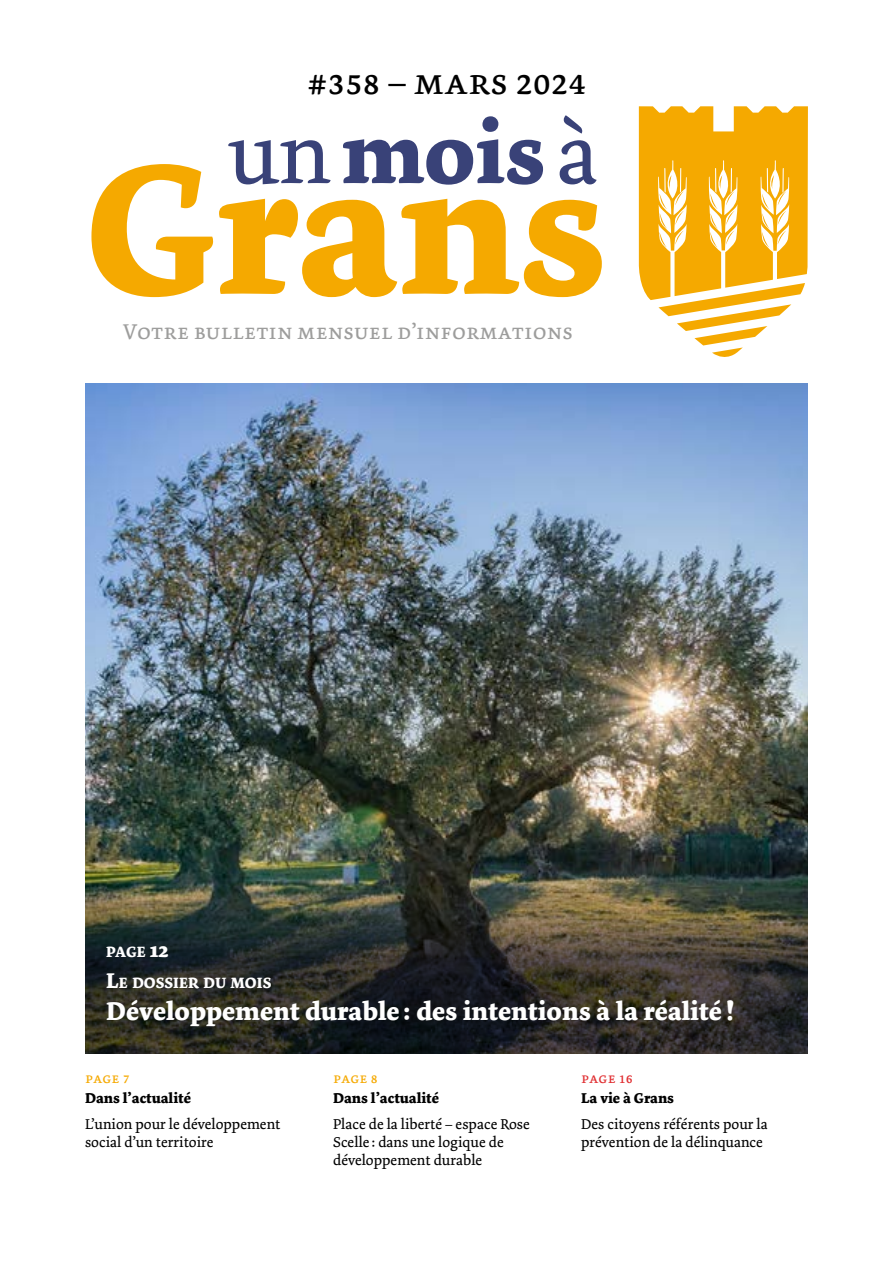
<style>
.page{position:relative;width:893px;height:1263px;background:#fff}
.page>*{position:absolute;margin:0;border:0;box-sizing:border-box;transform-origin:0 0}
.t1{font:700 195px "Dolly Pro";color:#f5a900}
.t2{font:700 90px "Dolly Pro";color:#394278}
.t3{font:37.5px "Dolly Pro Regular Small Caps";color:#000}
.t4{font:700 27px "Dolly Pro";color:#fff}
.t5{font:22.5px "Dolly Pro Regular Small Caps";color:#9d9d9c}
.t6{font:700 15.75px "Dolly Pro";color:#fff}
.t7{font:15px/18px "Dolly Pro";color:#000}
.t8{font:700 15px "Dolly Pro";color:#000}
.t9{font:15px "Dolly Pro Regular Small Caps";color:#f5a900}
.t10{font:15px "Dolly Pro Regular Small Caps";color:#e02e31}
.s1{font-weight:400}
.s2{font-size:22.5px}
</style>
<div class="page">
<svg style="left:639px;top:106px;width:169px;height:251px"></svg>
<img style="left:85px;top:384px;width:723px;height:447px">
<img style="left:85px;top:831px;width:723px;height:222px">
<h3 class="t3" style="left:307px;top:58px;width:280px">#358 – mars 2024</h3>
<h2 class="t2" style="left:228px;top:95px;width:372px"><span class="s1">un</span>mois <span class="s1">à</span></h2>
<h1 class="t1" style="left:85px;top:102px;width:524px">Grans</h1>
<h3 class="t5" style="left:123px;top:318px;width:451px">Votre bulletin mensuel d’informations</h3>
<p class="t6" style="left:106px;top:941px;width:64px">PAGE <span class="s2">12</span></p>
<p class="t6" style="left:106px;top:972px;width:167px"><span class="s2">L</span>E DOSSIER DU MOIS</p>
<h3 class="t4" style="left:106px;top:994px;width:630px">Développement durable : des intentions à la réalité !</h3>
<p class="t9" style="left:85px;top:1068px;width:46px">page 7</p>
<p class="t9" style="left:333px;top:1068px;width:46px">page 8</p>
<p class="t10" style="left:581px;top:1068px;width:53px">page 16</p>
<p class="t8" style="left:85px;top:1088px;width:107px">Dans l’actualité</p>
<p class="t7" style="left:85px;top:1115px;width:197px">L’union pour le développement social d’un territoire</p>
<p class="t8" style="left:333px;top:1088px;width:107px">Dans l’actualité</p>
<p class="t7" style="left:333px;top:1115px;width:198px">Place de la liberté – espace Rose<br>Scelle : dans une logique de développement durable</p>
<p class="t8" style="left:581px;top:1088px;width:94px">La vie à Grans</p>
<p class="t7" style="left:581px;top:1115px;width:188px">Des citoyens référents pour la prévention de la délinquance</p>
</div>
